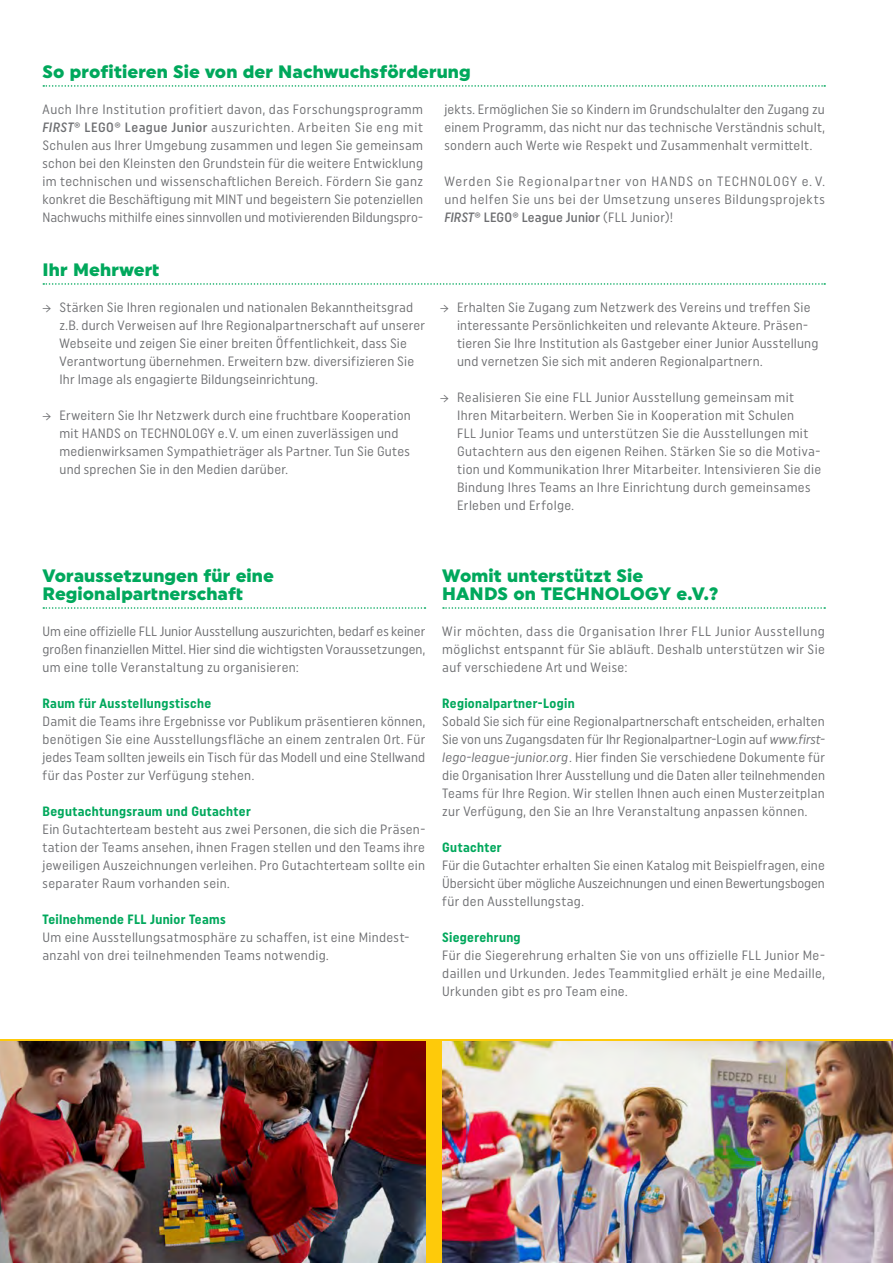
<style>
.page{position:relative;width:893px;height:1263px;background:#fff}
.page>*{position:absolute;margin:0;border:0;box-sizing:border-box;transform-origin:0 0}
.t1{font:900 18px/18px "Uniform";letter-spacing:.005em;color:#00a85c}
.t2{font:13.5px/18px "Uniform Condensed";letter-spacing:.02em;color:#6c6d70;text-align:justify}
.t3{font:700 13.5px "Uniform Condensed";letter-spacing:.025em;color:#00a85c}
.s1{font-family:"Uniform Italic Con";font-weight:500}
.s2{font-weight:500}
.s3{font-family:"Minion Pro"}
.s4{font-family:"Uniform Italic Con"}
</style>
<div class="page">
<div style="left:0;top:1039px;width:893px;height:224px;background:#feca0a"></div>
<img style="left:0;top:1041px;width:425px;height:222px">
<img style="left:442px;top:1041px;width:451px;height:222px">
<svg style="left:43px;top:85px;width:782px;height:2px"></svg>
<svg style="left:43px;top:283px;width:782px;height:2px"></svg>
<svg style="left:43px;top:607px;width:382px;height:2px"></svg>
<svg style="left:443px;top:607px;width:382px;height:2px"></svg>
<h1 class="t1" style="left:43px;top:62px;width:430px">So profitieren Sie von der Nachwuchsförderung</h1>
<p class="t2" style="left:43px;top:100px;width:382px">Auch Ihre Institution profitiert davon, das Forschungsprogramm <span class="s1">FIRST</span><span class="s2">® LEGO® League Junior</span> auszurichten. Arbeiten Sie eng mit Schulen aus Ihrer Umgebung zusammen und legen Sie gemeinsam schon bei den Kleinsten den Grundstein für die weitere Entwicklung im technischen und wissenschaftlichen Bereich. Fördern Sie ganz konkret die Beschäftigung mit MINT und begeistern Sie potenziellen Nachwuchs mithilfe eines sinnvollen und motivierenden Bildungspro-</p>
<p class="t2" style="left:444px;top:100px;width:382px">jekts. Ermöglichen Sie so Kindern im Grundschulalter den Zugang zu einem Programm, das nicht nur das technische Verständnis schult, sondern auch Werte wie Respekt und Zusammenhalt vermittelt.</p>
<p class="t2" style="left:444px;top:172px;width:382px">Werden Sie Regionalpartner von HANDS on TECHNOLOGY e. V. und helfen Sie uns bei der Umsetzung unseres Bildungsprojekts <span class="s1">FIRST</span><span class="s2">® LEGO® League Junior</span> (FLL Junior)!</p>
<h1 class="t1" style="left:43px;top:260px;width:118px">Ihr Mehrwert</h1>
<p class="t2" style="left:60px;top:298px;width:367px;text-align:left;text-indent:-17px"><span class="s3">→</span> Stärken Sie Ihren regionalen und nationalen Bekanntheitsgrad z.B. durch Verweisen auf Ihre Regionalpartnerschaft auf unserer Webseite und zeigen Sie einer breiten Öffentlichkeit, dass Sie Verantwortung übernehmen. Erweitern bzw. diversifizieren Sie Ihr Image als engagierte Bildungseinrichtung.</p>
<p class="t2" style="left:60px;top:406px;width:353px;text-align:left;text-indent:-17px"><span class="s3">→</span> Erweitern Sie Ihr Netzwerk durch eine fruchtbare Kooperation mit HANDS on TECHNOLOGY e.V. um einen zuverlässigen und medienwirksamen Sympathieträger als Partner. Tun Sie Gutes und sprechen Sie in den Medien darüber.</p>
<p class="t2" style="left:457px;top:298px;width:363px;text-align:left;text-indent:-17px"><span class="s3">→</span> Erhalten Sie Zugang zum Netzwerk des Vereins und treffen Sie interessante Persönlichkeiten und relevante Akteure. Präsen&shy;tieren Sie Ihre Institution als Gastgeber einer Junior Ausstellung und vernetzen Sie sich mit anderen Regionalpartnern.</p>
<p class="t2" style="left:457px;top:388px;width:366px;text-align:left;text-indent:-17px"><span class="s3">→</span> Realisieren Sie eine FLL Junior Ausstellung gemeinsam mit Ihren Mitarbeitern. Werben Sie in Kooperation mit Schulen<br>FLL Junior Teams und unterstützen Sie die Ausstellungen mit Gutachtern aus den eigenen Reihen. Stärken Sie so die Motiva&shy;tion und Kommunikation Ihrer Mitarbeiter. Intensivieren Sie die Bindung Ihres Teams an Ihre Einrichtung durch gemeinsames Erleben und Erfolge.</p>
<h1 class="t1" style="left:43px;top:566px;width:233px">Voraussetzungen für eine<br>Regionalpartnerschaft</h1>
<p class="t2" style="left:43px;top:622px;width:384px">Um eine offizielle FLL Junior Ausstellung auszurichten, bedarf es keiner großen finanziellen Mittel. Hier sind die wichtigsten Voraussetzungen, um eine tolle Veranstaltung zu organisieren:</p>
<p class="t3" style="left:43px;top:695px;width:170px">Raum für Ausstellungstische</p>
<p class="t2" style="left:43px;top:712px;width:384px">Damit die Teams ihre Ergebnisse vor Publikum präsentieren können, benötigen Sie eine Ausstellungsfläche an einem zentralen Ort. Für jedes Team sollten jeweils ein Tisch für das Modell und eine Stellwand für das Poster zur Verfügung stehen.</p>
<p class="t3" style="left:43px;top:803px;width:210px">Begutachtungsraum und Gutachter</p>
<p class="t2" style="left:43px;top:820px;width:384px">Ein Gutachterteam besteht aus zwei Personen, die sich die Präsen&shy;tation der Teams ansehen, ihnen Fragen stellen und den Teams ihre jeweiligen Auszeichnungen verleihen. Pro Gutachterteam sollte ein separater Raum vorhanden sein.</p>
<p class="t3" style="left:43px;top:911px;width:185px">Teilnehmende FLL Junior Teams</p>
<p class="t2" style="left:43px;top:928px;width:368px">Um eine Ausstellungsatmosphäre zu schaffen, ist eine Mindest&shy;anzahl von drei teilnehmenden Teams notwendig.</p>
<h1 class="t1" style="left:442px;top:566px;width:278px">Womit unterstützt Sie<br>HANDS on TECHNOLOGY e.V.?</h1>
<p class="t2" style="left:442px;top:622px;width:384px">Wir möchten, dass die Organisation Ihrer FLL Junior Ausstellung möglichst entspannt für Sie abläuft. Deshalb unterstützen wir Sie auf verschiedene Art und Weise:</p>
<p class="t3" style="left:442px;top:695px;width:134px">Regionalpartner-Login</p>
<p class="t2" style="left:442px;top:712px;width:384px">Sobald Sie sich für eine Regionalpartnerschaft entscheiden, erhalten Sie von uns Zugangsdaten für Ihr Regionalpartner-Login auf <span class="s4">www.first&shy;lego-league-junior.org .</span> Hier finden Sie verschiedene Dokumente für die Organisation Ihrer Ausstellung und die Daten aller teilnehmenden Teams für Ihre Region. Wir stellen Ihnen auch einen Musterzeitplan zur Verfügung, den Sie an Ihre Veranstaltung anpassen können.</p>
<p class="t3" style="left:442px;top:839px;width:61px">Gutachter</p>
<p class="t2" style="left:442px;top:856px;width:384px">Für die Gutachter erhalten Sie einen Katalog mit Beispielfragen, eine Übersicht über mögliche Auszeichnungen und einen Bewertungsbogen für den Ausstellungstag.</p>
<p class="t3" style="left:442px;top:929px;width:80px">Siegerehrung</p>
<p class="t2" style="left:442px;top:946px;width:384px">Für die Siegerehrung erhalten Sie von uns offizielle FLL Junior Me&shy;daillen und Urkunden. Jedes Teammitglied erhält je eine Medaille, Urkunden gibt es pro Team eine.</p>
</div>
